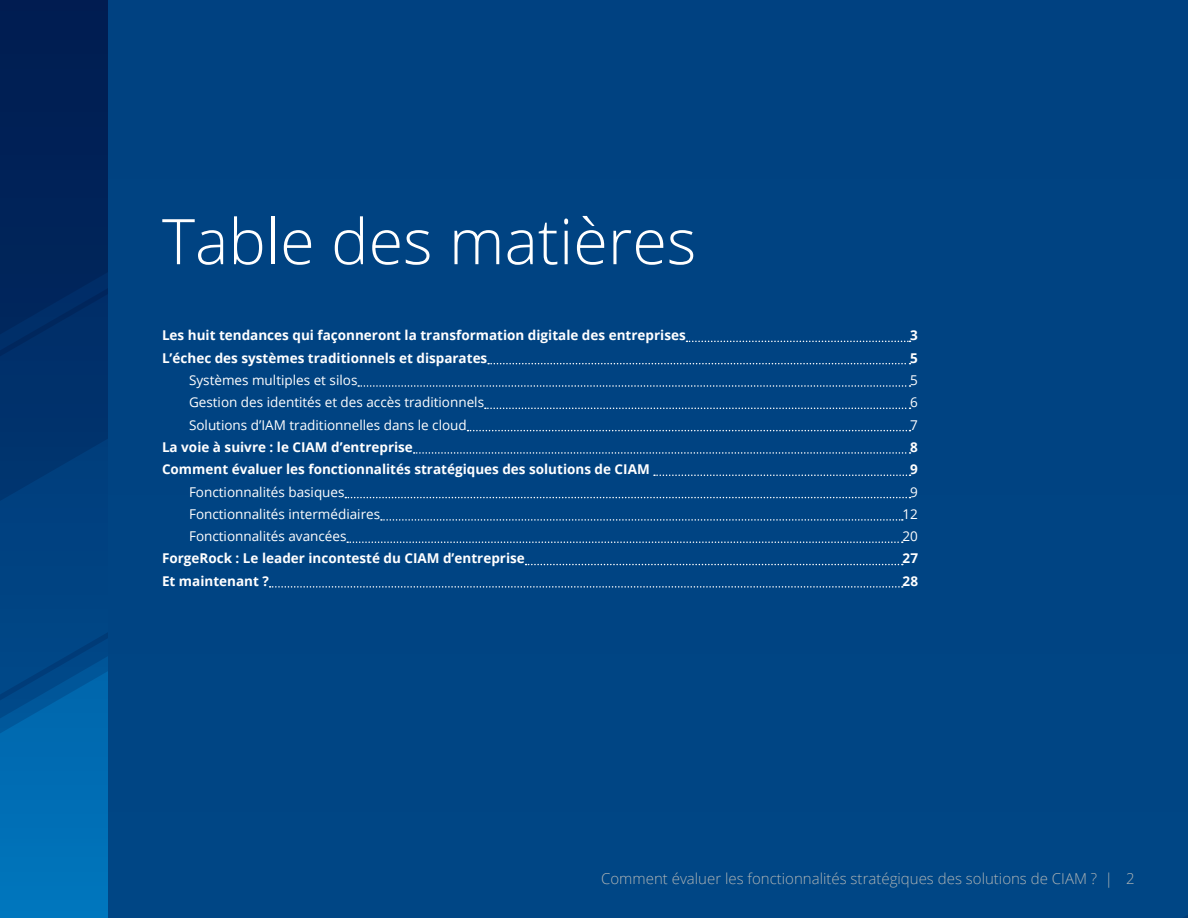
<style>
.page{position:relative;width:1188px;height:918px;background:#fff}
.page>*{position:absolute;margin:0;border:0;box-sizing:border-box;transform-origin:0 0}
.t1{font:300 63px "Open Sans";color:#fff}
.t2{font:300 15px "Open Sans";color:#adb3b5}
.t3{font:700 13.5px "Open Sans";color:#fff}
.t4{font:13.5px "Open Sans";color:#fff}
</style>
<div class="page">
<div style="left:108px;top:0;width:1080px;height:915px;background:#004382"></div>
<hr style="left:108px;top:915px;width:1080px;height:3px;background:#004685">
<div style="left:0;top:0;width:108px;height:918px;background:#006fb6"></div>
<svg style="left:0;top:501px;width:108px;height:217px;background:#004585"></svg>
<svg style="left:0;top:356px;width:108px;height:145px;background:#00346f"></svg>
<svg style="left:0;top:632px;width:108px;height:68px;background:#004a8b"></svg>
<svg style="left:0;top:0;width:108px;height:356px;background:#002258"></svg>
<svg style="left:687px;top:341px;width:224px;height:1px"></svg>
<svg style="left:488px;top:363px;width:423px;height:1px"></svg>
<svg style="left:358px;top:385px;width:553px;height:2px"></svg>
<svg style="left:485px;top:408px;width:426px;height:1px"></svg>
<svg style="left:468px;top:430px;width:443px;height:1px"></svg>
<svg style="left:414px;top:452px;width:497px;height:2px"></svg>
<svg style="left:654px;top:475px;width:257px;height:1px"></svg>
<svg style="left:345px;top:497px;width:566px;height:1px"></svg>
<svg style="left:381px;top:519px;width:522px;height:2px"></svg>
<svg style="left:347px;top:541px;width:556px;height:2px"></svg>
<svg style="left:526px;top:564px;width:377px;height:1px"></svg>
<svg style="left:270px;top:586px;width:633px;height:2px"></svg>
<h1 class="t1" style="left:162px;top:198px;width:536px">Table des matières</h1>
<p class="t3" style="left:162px;top:326px;width:525px">Les huit tendances qui façonneront la transformation digitale des entreprises</p>
<p class="t3" style="left:910px;top:326px;width:9px">3</p>
<p class="t3" style="left:162px;top:348px;width:327px">L’échec des systèmes traditionnels et disparates</p>
<p class="t3" style="left:910px;top:348px;width:9px">5</p>
<p class="t4" style="left:189px;top:371px;width:170px">Systèmes multiples et silos</p>
<p class="t4" style="left:910px;top:371px;width:9px">5</p>
<p class="t4" style="left:189px;top:393px;width:297px">Gestion des identités et des accès traditionnels</p>
<p class="t4" style="left:910px;top:393px;width:9px">6</p>
<p class="t4" style="left:189px;top:415px;width:279px">Solutions d’IAM traditionnelles dans le cloud</p>
<p class="t4" style="left:910px;top:415px;width:9px">7</p>
<p class="t3" style="left:162px;top:437px;width:252px">La voie à suivre : le CIAM d’entreprise</p>
<p class="t3" style="left:910px;top:437px;width:9px">8</p>
<p class="t3" style="left:162px;top:460px;width:489px">Comment évaluer les fonctionnalités stratégiques des solutions de CIAM</p>
<p class="t3" style="left:910px;top:460px;width:9px">9</p>
<p class="t4" style="left:189px;top:482px;width:157px">Fonctionnalités basiques</p>
<p class="t4" style="left:910px;top:482px;width:9px">9</p>
<p class="t4" style="left:189px;top:505px;width:193px">Fonctionnalités intermédiaires</p>
<p class="t4" style="left:903px;top:505px;width:17px">12</p>
<p class="t4" style="left:189px;top:527px;width:159px">Fonctionnalités avancées</p>
<p class="t4" style="left:903px;top:527px;width:17px">20</p>
<p class="t3" style="left:162px;top:549px;width:364px">ForgeRock : Le leader incontesté du CIAM d’entreprise</p>
<p class="t3" style="left:903px;top:549px;width:17px">27</p>
<p class="t3" style="left:162px;top:571px;width:108px">Et maintenant ?</p>
<p class="t3" style="left:903px;top:571px;width:17px">28</p>
<p class="t2" style="left:601px;top:869px;width:535px">Comment évaluer les fonctionnalités stratégiques des solutions de CIAM ? | 2</p>
</div>
